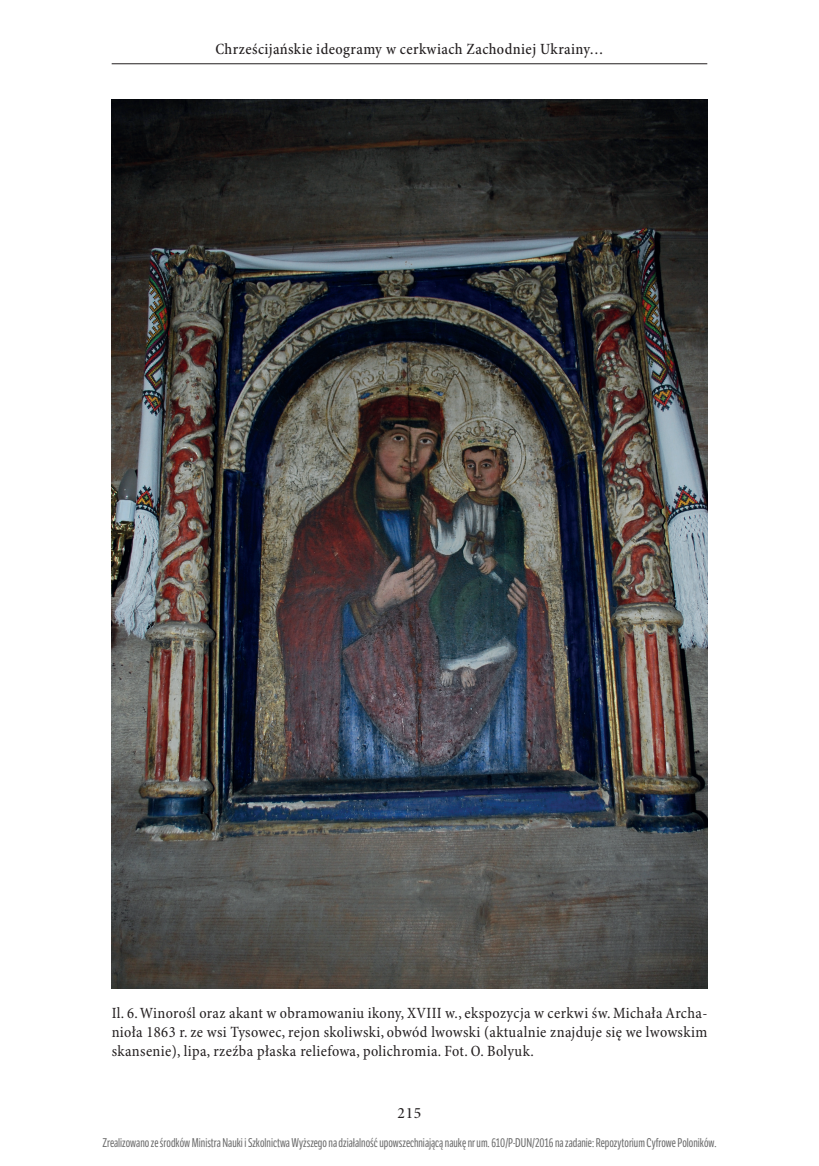
<style>
.page{position:relative;width:819px;height:1166px;background:#fff}
.page>*{position:absolute;margin:0;border:0;box-sizing:border-box;transform-origin:0 0}
.t1{font:condensed 15.75px/19.2px "Minion Pro";letter-spacing:.025em;color:#231f20;text-align:justify}
.t2{font:500 condensed 15.75px "Minion Pro";letter-spacing:.025em;color:#231f20}
.t3{font:15.75px "Minion Pro Medium Subh";color:#231f20}
.t4{font:12.25px "LFT Etica Compressed";color:#6b6b6b}
</style>
<div class="page">
<hr style="left:112px;top:63px;width:595px;height:1px;background:#231f20">
<img style="left:112px;top:100px;width:595px;height:889px">
<p class="t2" style="left:215px;top:39px;width:390px">Chrześcijańskie ideogramy w cerkwiach Zachodniej Ukrainy…</p>
<p class="t1" style="left:112px;top:1004px;width:597px">Il. 6. Winorośl oraz akant w obramowaniu ikony, XVIII w., ekspozycja w cerkwi św. Michała Archa&shy;nioła 1863 r. ze wsi Tysowec, rejon skoliwski, obwód lwowski (aktualnie znajduje się we lwowskim skansenie), lipa, rzeźba płaska reliefowa, polichromia. Fot. O. Bolyuk.</p>
<p class="t3" style="left:397px;top:1104px;width:25px">215</p>
<p class="t4" style="left:102px;top:1136px;width:615px">Zrealizowano ze środków Ministra Nauki i Szkolnictwa Wyższego na działalność upowszechniającą naukę nr um. 610/P-DUN/2016 na zadanie: Repozytorium Cyfrowe Poloników.</p>
</div>
